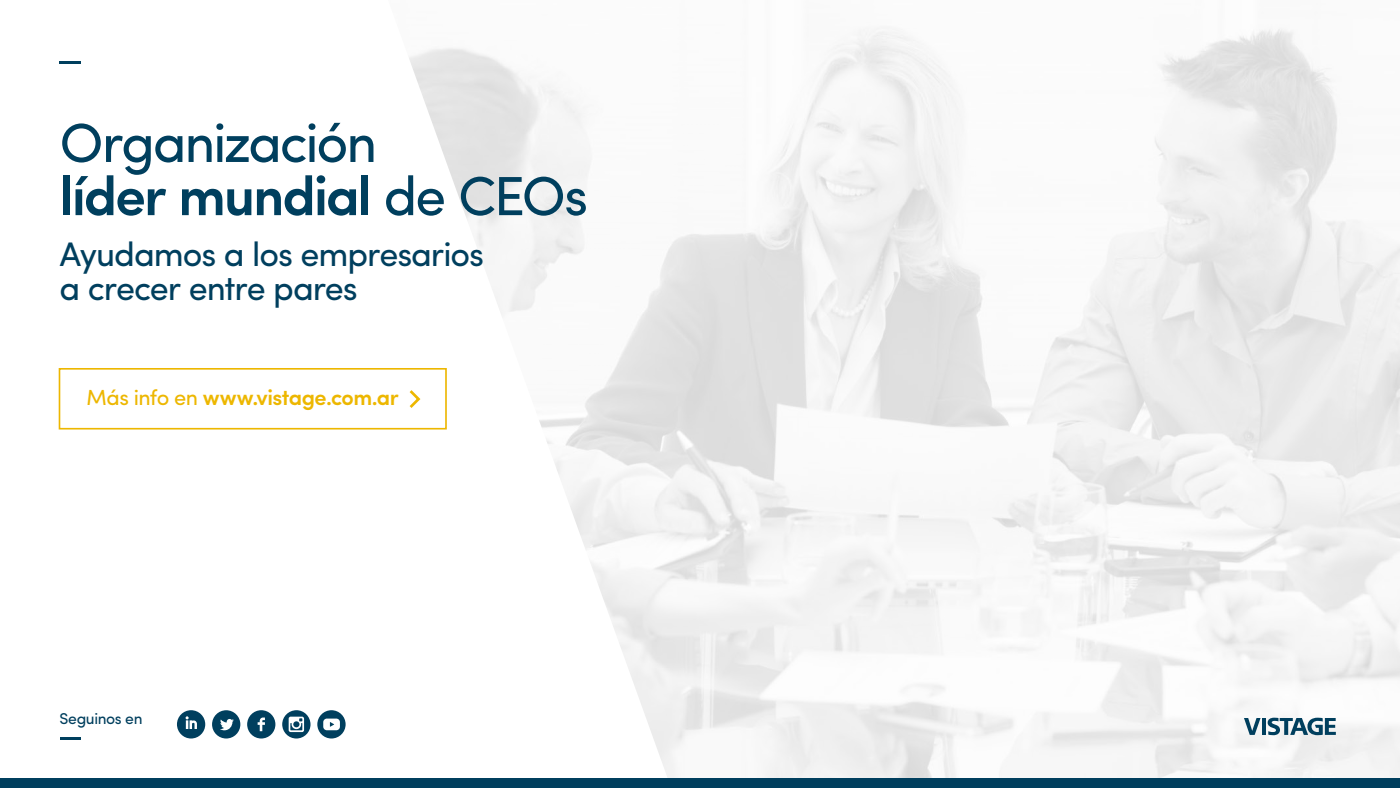
<style>
.page{position:relative;width:1400px;height:788px;background:#fff}
.page>*{position:absolute;margin:0;border:0;box-sizing:border-box;transform-origin:0 0}
.t1{font:55.21px/53.1px "Sofia Pro";letter-spacing:-.04em;color:#003f5e}
.t2{font:34.04px/34.1px "Sofia Pro";letter-spacing:-.03em;color:#003f5e}
.t3{font:600 21.88px "Sofia Pro";letter-spacing:-.025em;color:#edb700}
.t4{font:15.75px "Sofia Pro";letter-spacing:-.025em;color:#003f5e}
.s1{font-weight:600}
.s2{font-weight:400}
</style>
<div class="page">
<img style="left:388px;top:28px;width:1012px;height:750px">
<div style="left:0;top:778px;width:1400px;height:10px;background:#003f5e"></div>
<hr style="left:60px;top:61px;width:21px;height:2px;background:#003f5e">
<div style="left:59px;top:368px;width:388px;height:61px;border:2px solid #edb700"></div>
<svg style="left:407px;top:387px;width:15px;height:24px"></svg>
<svg style="left:177px;top:710px;width:28px;height:28px"></svg>
<svg style="left:212px;top:710px;width:28px;height:28px"></svg>
<svg style="left:247px;top:710px;width:28px;height:28px"></svg>
<svg style="left:282px;top:710px;width:29px;height:28px"></svg>
<svg style="left:317px;top:710px;width:29px;height:28px"></svg>
<hr style="left:61px;top:737px;width:20px;height:3px;background:#003f5e">
<svg style="left:1244px;top:718px;width:17px;height:16px"></svg>
<hr style="left:1262px;top:718px;width:4px;height:16px;background:#003f5e">
<svg style="left:1268px;top:717px;width:68px;height:18px"></svg>
<h1 class="t1" style="left:59px;top:112px;width:530px">Organización<br><span class="s1">líder mundial</span> de CEOs</h1>
<p class="t2" style="left:60px;top:235px;width:426px">Ayudamos a los empresarios a crecer entre pares</p>
<p class="t3" style="left:87px;top:381px;width:314px"><span class="s2">Más info en</span> www.vistage.com.ar</p>
<p class="t4" style="left:60px;top:706px;width:85px">Seguinos en</p>
</div>
